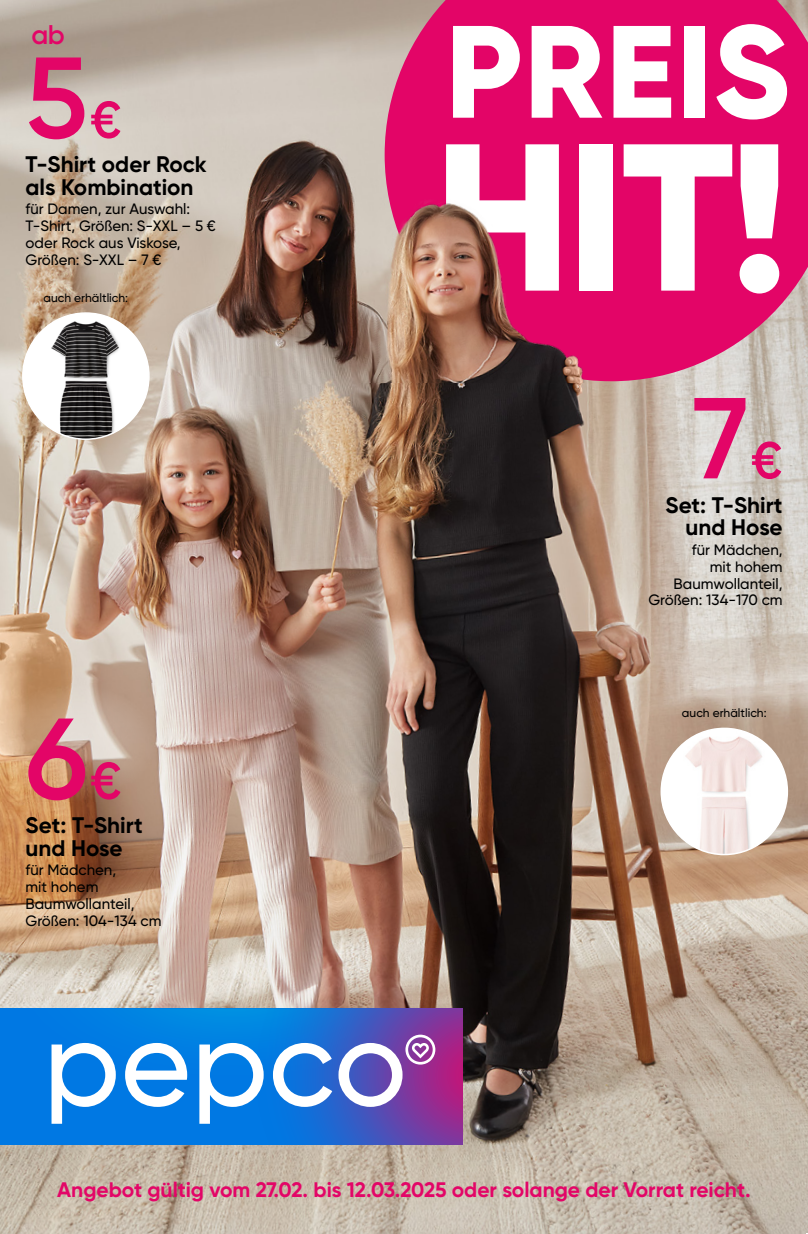
<style>
.page{position:relative;width:808px;height:1234px;background:#fff}
.page>*{position:absolute;margin:0;border:0;box-sizing:border-box;transform-origin:0 0}
.t1{font:800 208.8px "Gilroy";color:#fff}
.t2{font:800 130.95px "Gilroy";letter-spacing:.01em;color:#fff}
.t3{font:600 114.75px "Gilroy";color:#e30567}
.t4{font:600 27px "Gilroy";color:#e30567}
.t5{font:700 22.5px/22.5px "Gilroy";color:#000}
.t6{font:700 21px "Gilroy";color:#e30567}
.t7{font:500 15px/16.8px "Gilroy";color:#000}
.t8{font:500 12px "Gilroy";color:#000}
.s1{font-size:51.75px}
</style>
<div class="page">
<img style="left:0;top:0;width:808px;height:1233px">
<div style="left:0;top:1008px;width:52px;height:121px;background:#0078e3"></div>
<svg style="left:52px;top:1008px;width:411px;height:136px"></svg>
<img style="left:23px;top:313px;width:126px;height:126px;border-radius:63px">
<img style="left:661px;top:728px;width:126px;height:126px;border-radius:63px">
<svg style="left:0;top:683px;width:158px;height:118px;background:#c6a285"></svg>
<img style="left:359px;top:0;width:449px;height:383px">
<h3 class="t4" style="left:31px;top:18px;width:35px">ab</h3>
<h3 class="t3" style="left:26px;top:26px;width:98px">5<span class="s1">€</span></h3>
<h3 class="t5" style="left:26px;top:153px;width:182px">T-Shirt oder Rock als Kombination</h3>
<p class="t7" style="left:26px;top:200px;width:192px">für Damen, zur Auswahl:<br>T-Shirt, Größen: S-XXL – 5 € oder Rock aus Viskose,<br>Größen: S-XXL – 7 €</p>
<p class="t8" style="left:44px;top:290px;width:86px">auch erhältlich:</p>
<h3 class="t3" style="left:26px;top:687px;width:98px">6<span class="s1">€</span></h3>
<h3 class="t5" style="left:26px;top:813px;width:119px">Set: T-Shirt und Hose</h3>
<p class="t7" style="left:26px;top:861px;width:137px">für Mädchen,<br>mit hohem<br>Baumwollanteil,<br>Größen: 104-134 cm</p>
<h2 class="t2" style="left:445px;top:-11px;width:346px">PREIS</h2>
<h1 class="t1" style="left:433px;top:86px;width:357px">HIT!</h1>
<h3 class="t3" style="left:693px;top:367px;width:91px">7<span class="s1">€</span></h3>
<h3 class="t5" style="left:665px;top:493px;width:119px;text-align:right">Set: T-Shirt und Hose</h3>
<p class="t7" style="left:648px;top:541px;width:136px;text-align:right">für Mädchen,<br>mit hohem<br>Baumwollanteil,<br>Größen: 134-170 cm</p>
<p class="t8" style="left:682px;top:705px;width:86px">auch erhältlich:</p>
<h3 class="t6" style="left:57px;top:1176px;width:695px">Angebot gültig vom 27.02. bis 12.03.2025 oder solange der Vorrat reicht.</h3>
</div>
